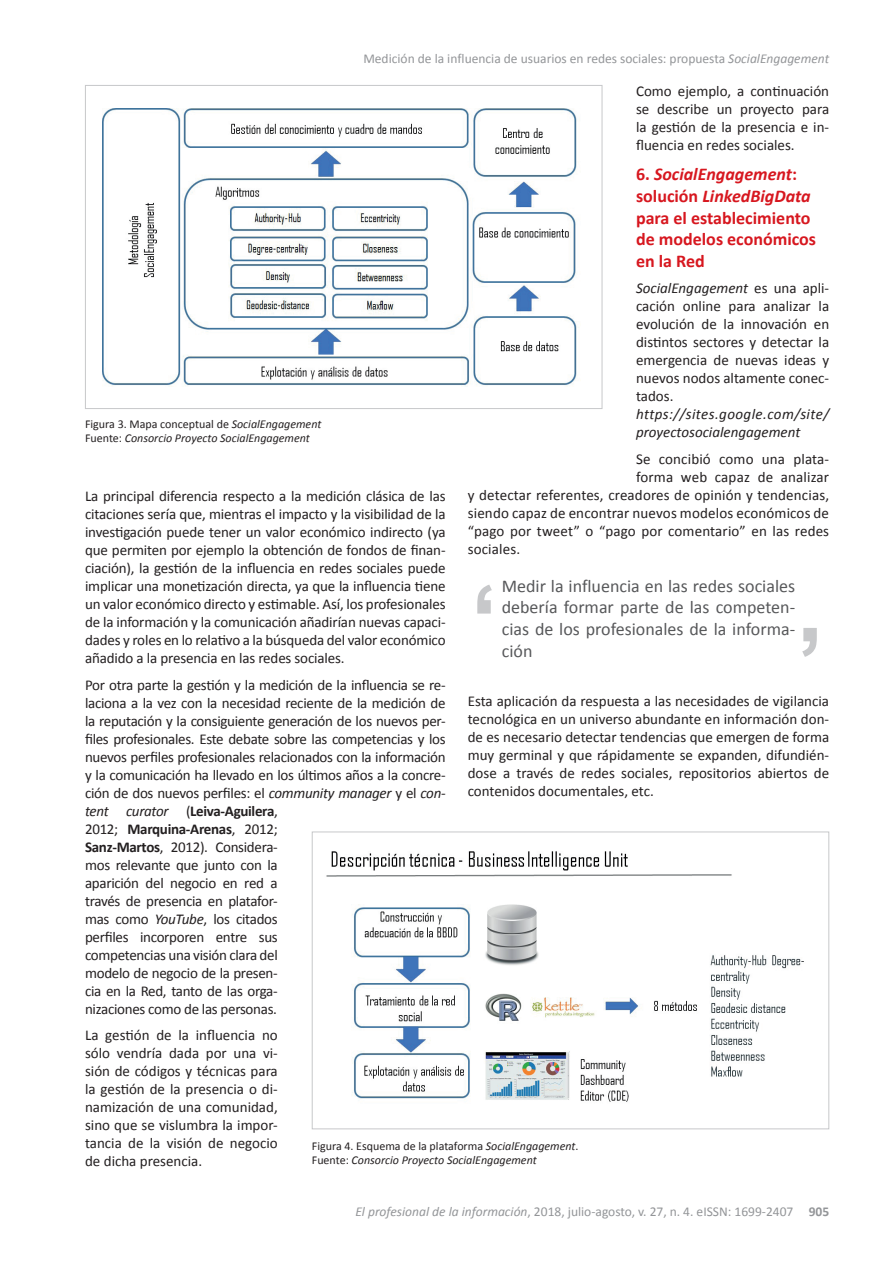
<style>
.page{position:relative;width:893px;height:1263px;background:#fff}
.page>*{position:absolute;margin:0;border:0;box-sizing:border-box;transform-origin:0 0}
.t1{font:18px/21.6px "Calibri";color:#57585a;text-align:justify}
.t2{font:700 18px/21.6px "Calibri";color:#d7171f}
.t3{font:15px/18px "Calibri";letter-spacing:-.02em;color:#231f20;text-align:justify}
.t4{font:15px "Calibri";letter-spacing:.01em;color:#231f20}
.t5{font:italic 15px/18px "Calibri";color:#231f20}
.t6{font:13.5px "Calibri";color:#939598}
.t7{font:italic 12px/14.4px "Calibri";color:#231f20}
.s1{font-style:italic}
.s2{font-style:normal}
.s3{font-weight:700}
</style>
<div class="page">
<img style="left:102px;top:109px;width:475px;height:278px">
<svg style="left:802px;top:628px;width:15px;height:29px"></svg>
<svg style="left:477px;top:585px;width:15px;height:29px"></svg>
<img style="left:326px;top:851px;width:478px;height:251px">
<div style="left:312px;top:831px;width:517px;height:298px;border:1px solid #c7c8ca"></div>
<p class="t6" style="left:363px;top:50px;width:467px">Medición de la influencia de usuarios en redes sociales: propuesta <span class="s1">SocialEngagement</span></p>
<p class="t3" style="left:636px;top:82px;width:195px">Como ejemplo, a continuación se describe un proyecto para la gestión de la presencia e in&shy;fluencia en redes sociales.</p>
<p class="t2" style="left:636px;top:164px;width:182px">6. <span class="s1">SocialEngagement</span>: solución <span class="s1">LinkedBigData </span>para el establecimiento de modelos económicos en la Red</p>
<p class="t3" style="left:636px;top:279px;width:195px"><span class="s1">SocialEngagement</span> es una apli&shy;cación online para analizar la evolución de la innovación en distintos sectores y detectar la emergencia de nuevas ideas y nuevos nodos altamente conec&shy;tados.</p>
<p class="t5" style="left:636px;top:405px;width:195px">https://sites.google.com/site/ proyectosocialengagement</p>
<p class="t4" style="left:636px;top:449px;width:195px">Se concibió como una plata-</p>
<p class="t4" style="left:636px;top:467px;width:195px">forma web capaz de analizar</p>
<p class="t4" style="left:468px;top:485px;width:363px">y detectar referentes, creadores de opinión y tendencias,</p>
<p class="t4" style="left:468px;top:503px;width:363px">siendo capaz de encontrar nuevos modelos económicos de</p>
<p class="t4" style="left:468px;top:521px;width:363px">“pago por tweet” o “pago por comentario” en las redes</p>
<p class="t4" style="left:468px;top:539px;width:54px">sociales.</p>
<p class="t7" style="left:85px;top:416px;width:238px"><span class="s2">Figura 3. Mapa conceptual de</span> SocialEngagement<br><span class="s2">Fuente:</span> Consorcio Proyecto SocialEngagement</p>
<p class="t3" style="left:85px;top:487px;width:362px">La principal diferencia respecto a la medición clásica de las citaciones sería que, mientras el impacto y la visibilidad de la investigación puede tener un valor económico indirecto (ya que permiten por ejemplo la obtención de fondos de finan&shy;ciación), la gestión de la influencia en redes sociales puede implicar una monetización directa, ya que la influencia tiene un valor económico directo y estimable. Así, los profesionales de la información y la comunicación añadirían nuevas capaci&shy;dades y roles en lo relativo a la búsqueda del valor económico añadido a la presencia en las redes sociales.</p>
<p class="t3" style="left:85px;top:676px;width:362px;text-align:left">Por otra parte la gestión y la medición de la influencia se re&shy;laciona a la vez con la necesidad reciente de la medición de la reputación y la consiguiente generación de los nuevos per&shy;files profesionales. Este debate sobre las competencias y los nuevos perfiles profesionales relacionados con la información y la comunicación ha llevado en los últimos años a la concre&shy;ción de dos nuevos perfiles: el <span class="s1">community manager</span> y el <span class="s1">con&shy;tent curator</span> (<span class="s3">Leiva-Aguilera</span>,<br>2012; <span class="s3">Marquina-Arenas</span>, 2012;<br><span class="s3">Sanz-Martos</span>, 2012). Considera-<br>mos relevante que junto con la<br>aparición del negocio en red a<br>través de presencia en platafor-<br>mas como <span class="s1">YouTube</span>, los citados<br>perfiles incorporen entre sus<br>competencias una visión clara del<br>modelo de negocio de la presen-<br>cia en la Red, tanto de las orga-<br>nizaciones como de las personas.</p>
<p class="t3" style="left:85px;top:1026px;width:194px">La gestión de la influencia no sólo vendría dada por una vi&shy;sión de códigos y técnicas para la gestión de la presencia o di&shy;namización de una comunidad, sino que se vislumbra la impor&shy;tancia de la visión de negocio de dicha presencia.</p>
<p class="t1" style="left:502px;top:575px;width:295px">Medir la influencia en las redes sociales debería formar parte de las competen&shy;cias de los profesionales de la informa&shy;ción</p>
<p class="t3" style="left:468px;top:692px;width:363px">Esta aplicación da respuesta a las necesidades de vigilancia tecnológica en un universo abundante en información don&shy;de es necesario detectar tendencias que emergen de forma muy germinal y que rápidamente se expanden, difundién&shy;dose a través de redes sociales, repositorios abiertos de contenidos documentales, etc.</p>
<p class="t7" style="left:312px;top:1138px;width:268px"><span class="s2">Figura 4. Esquema de la plataforma</span> SocialEngagement<span class="s2">.<br>Fuente:</span> Consorcio Proyecto SocialEngagement</p>
<p class="t6" style="left:355px;top:1203px;width:475px"><span class="s1">El profesional de la información</span>, 2018, julio-agosto, v. 27, n. 4. eISSN: 1699-2407 <span class="s3">905</span></p>
</div>
